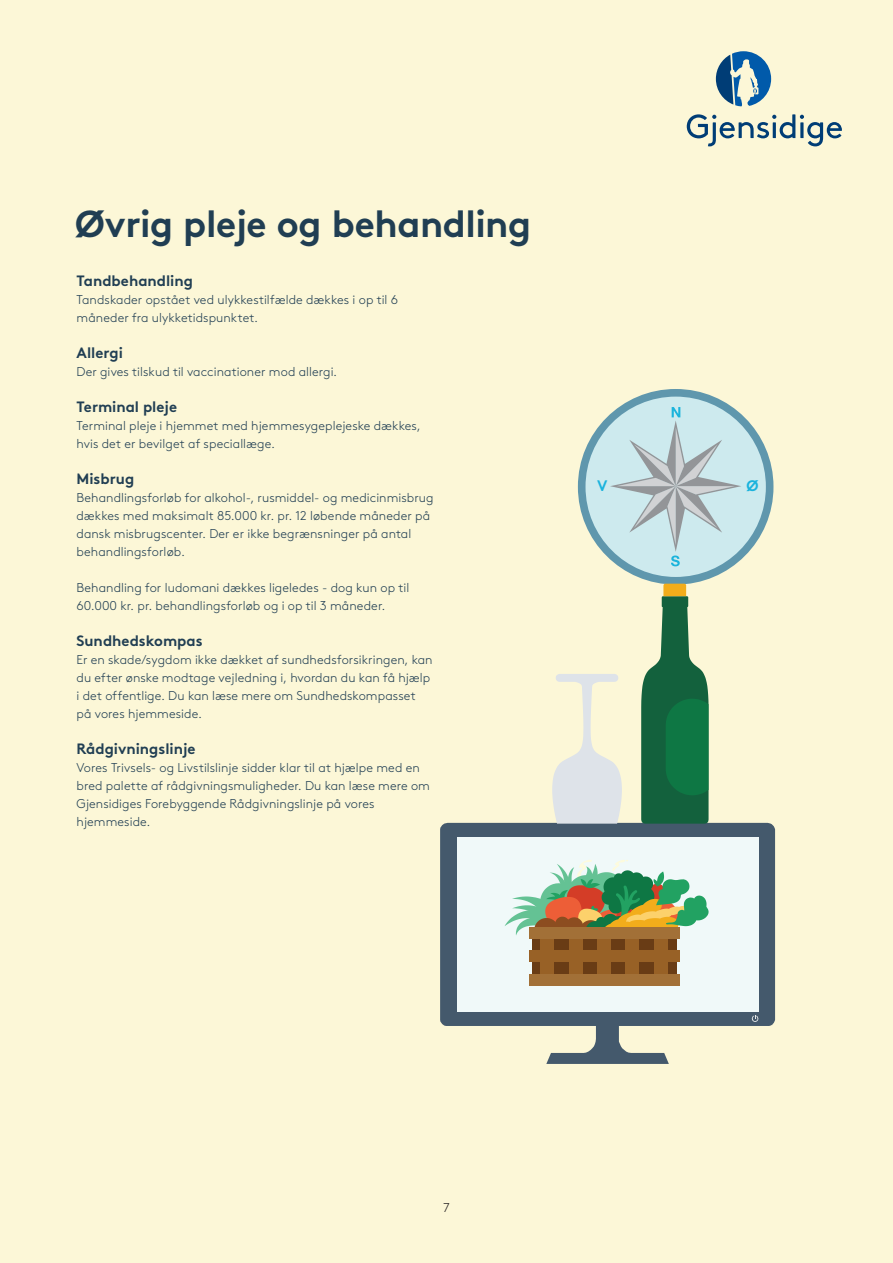
<style>
.page{position:relative;width:893px;height:1263px;background:#fcf7d7}
.page>*{position:absolute;margin:0;border:0;box-sizing:border-box;transform-origin:0 0}
.t1{font:700 37.5px "Gjen Brown OT";letter-spacing:-.01em;color:#203e53}
.t2{font:15.3px "Gjen Brown OT Bold Alt";color:#1bb3dd}
.t3{font:15px "Gjen Brown OT Bold Alt";color:#203e53}
.t4{font:300 12.75px/18px "Gjen Brown OT";letter-spacing:.01em;color:#203e53}
.t5{font:300 12.75px "Gjen Brown OT";color:#231f20}
</style>
<div class="page">
<svg style="left:687px;top:114px;width:155px;height:32px"></svg>
<svg style="left:716px;top:51px;width:55px;height:55px"></svg>
<svg style="left:582px;top:393px;width:188px;height:188px;background:#badbe2"></svg>
<div style="left:578px;top:389px;width:195px;height:196px;border:8px solid #5f97ad;border-radius:50%"></div>
<svg style="left:610px;top:407px;width:131px;height:159px;background:#c1d9dd"></svg>
<div style="left:440px;top:823px;width:335px;height:203px;background:#44596c"></div>
<div style="left:457px;top:837px;width:301px;height:175px;background:#f0f9f9"></div>
<svg style="left:546px;top:1024px;width:123px;height:40px"></svg>
<svg style="left:752px;top:1015px;width:6px;height:7px"></svg>
<div style="left:532px;top:927px;width:145px;height:53px;background:#693c15"></div>
<svg style="left:505px;top:860px;width:204px;height:99px"></svg>
<div style="left:540px;top:938px;width:14px;height:45px;background:#986126"></div>
<div style="left:569px;top:938px;width:13px;height:45px;background:#986126"></div>
<div style="left:597px;top:938px;width:14px;height:45px;background:#986126"></div>
<div style="left:625px;top:938px;width:14px;height:45px;background:#986126"></div>
<div style="left:654px;top:938px;width:13px;height:45px;background:#986126"></div>
<div style="left:530px;top:927px;width:150px;height:12px;background:#a27037"></div>
<div style="left:530px;top:950px;width:150px;height:12px;background:#986126"></div>
<div style="left:530px;top:974px;width:150px;height:11px;background:#a27037"></div>
<svg style="left:641px;top:584px;width:68px;height:240px"></svg>
<svg style="left:552px;top:674px;width:70px;height:150px"></svg>
<h1 class="t1" style="left:75px;top:193px;width:457px">Øvrig pleje og behandling</h1>
<p class="t3" style="left:77px;top:268px;width:118px">Tandbehandling</p>
<p class="t4" style="left:77px;top:289px;width:323px">Tandskader opstået ved ulykkestilfælde dækkes i op til 6 måneder fra ulykketidspunktet.</p>
<p class="t3" style="left:77px;top:340px;width:48px">Allergi</p>
<p class="t4" style="left:77px;top:361px;width:262px">Der gives tilskud til vaccinationer mod allergi.</p>
<p class="t3" style="left:77px;top:394px;width:102px">Terminal pleje</p>
<p class="t4" style="left:77px;top:415px;width:346px">Terminal pleje i hjemmet med hjemmesygeplejeske dækkes, hvis det er bevilget af speciallæge.</p>
<p class="t3" style="left:77px;top:466px;width:59px">Misbrug</p>
<p class="t4" style="left:77px;top:487px;width:359px">Behandlingsforløb for alkohol-, rusmiddel- og medicinmisbrug dækkes med maksimalt 85.000 kr. pr. 12 løbende måneder på dansk misbrugscenter. Der er ikke begrænsninger på antal behandlingsforløb.</p>
<p class="t4" style="left:77px;top:578px;width:334px">Behandling for ludomani dækkes ligeledes - dog kun op til<br>60.000 kr. pr. behandlingsforløb og i op til 3 måneder.</p>
<p class="t3" style="left:77px;top:628px;width:128px">Sundhedskompas</p>
<p class="t4" style="left:77px;top:649px;width:358px">Er en skade/sygdom ikke dækket af sundhedsforsikringen, kan du efter ønske modtage vejledning i, hvordan du kan få hjælp i det offentlige. Du kan læse mere om Sundhedskompasset på vores hjemmeside.</p>
<p class="t3" style="left:77px;top:736px;width:120px">Rådgivningslinje</p>
<p class="t4" style="left:77px;top:757px;width:355px">Vores Trivsels- og Livstilslinje sidder klar til at hjælpe med en bred palette af rådgivningsmuligheder. Du kan læse mere om Gjensidiges Forebyggende Rådgivningslinje på vores hjemmeside.</p>
<p class="t2" style="left:597px;top:473px;width:12px">V</p>
<p class="t2" style="left:746px;top:473px;width:14px">Ø</p>
<p class="t5" style="left:443px;top:1198px;width:8px">7</p>
</div>
